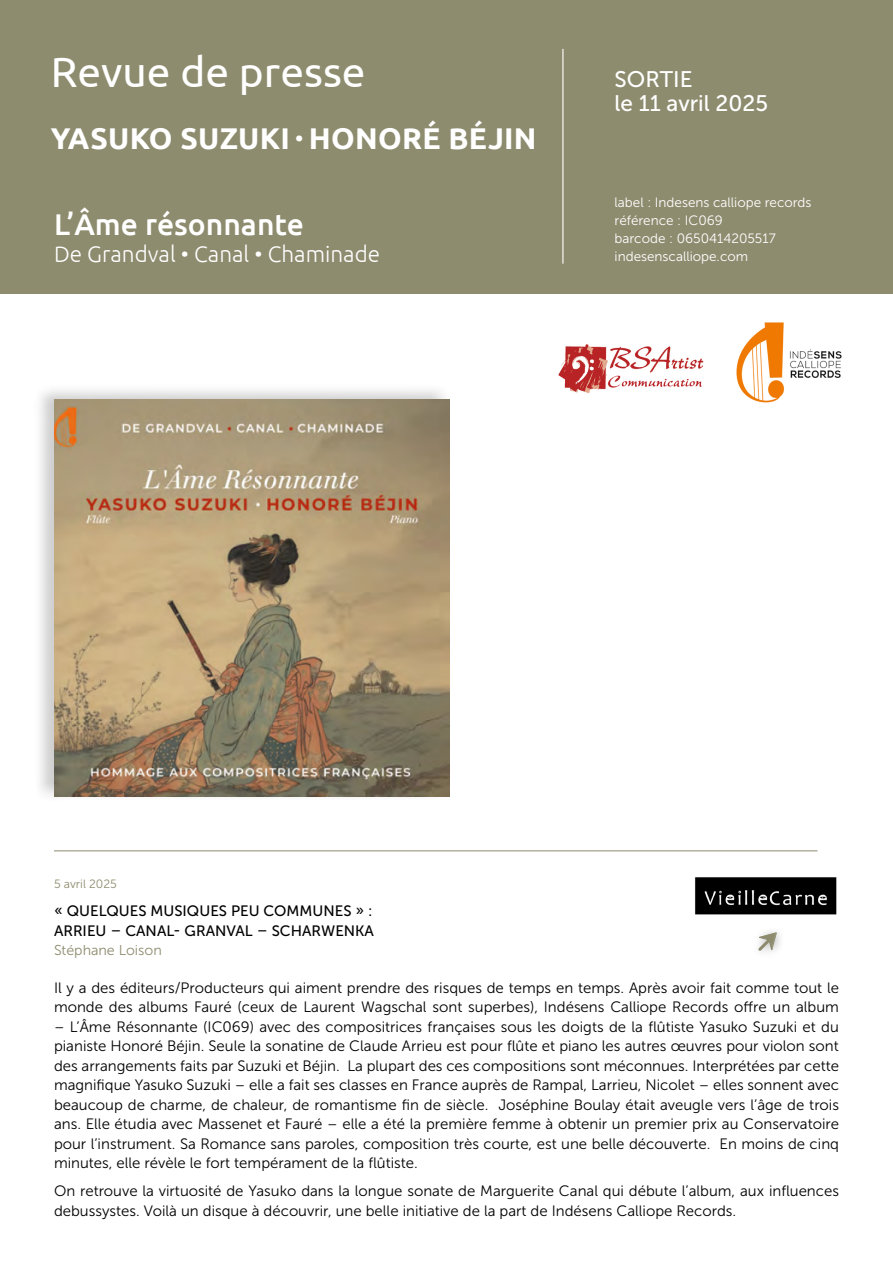
<style>
.page{position:relative;width:893px;height:1263px;background:#fff}
.page>*{position:absolute;margin:0;border:0;box-sizing:border-box;transform-origin:0 0}
.t1{font:42.45px "Ubuntu";color:#fff}
.t2{font:700 30px "Ubuntu";letter-spacing:.01em;color:#fff}
.t3{font:500 30px "Ubuntu";color:#fff}
.t4{font:300 22.5px "Ubuntu";color:#fff}
.t5{font:22.5px/24px "Museo Sans 500";color:#fff}
.t6{font:15px/19.5px "Museo Sans 300";color:#000}
.t7{font:15px/19.5px "Museo Sans 500";color:#000}
.t8{font:14.25px "Museo Sans 300";color:#8e8c6f}
.t9{font:13.5px/18px "Museo Sans 300";color:#fff}
.t10{font:12px "Museo Sans 300";color:#8e8c6f}
.s1{font-size:21px}
</style>
<div class="page">
<div style="left:33px;top:382px;width:420px;height:421px;background:#000;opacity:.2"></div>
<img style="left:54px;top:400px;width:396px;height:396px">
<hr style="left:54px;top:850px;width:763px;height:1px;background:#8e8c6f">
<div style="left:0;top:0;width:893px;height:293px;background:#8e8c6f"></div>
<img style="left:736px;top:322px;width:106px;height:81px">
<img style="left:558px;top:344px;width:146px;height:50px">
<hr style="left:562px;top:49px;width:1px;height:215px;background:#fff">
<img style="left:695px;top:877px;width:142px;height:38px">
<svg style="left:758px;top:931px;width:22px;height:21px"></svg>
<h1 class="t1" style="left:51px;top:46px;width:316px">Revue de presse</h1>
<h2 class="t2" style="left:51px;top:120px;width:487px">YASUKO SUZUKI <span class="s1">•</span> HONORÉ BÉJIN</h2>
<h2 class="t3" style="left:54px;top:205px;width:251px">L’Âme résonnante</h2>
<h3 class="t4" style="left:54px;top:240px;width:328px">De Grandval • Canal • Chaminade</h3>
<h3 class="t5" style="left:615px;top:67px;width:155px">SORTIE<br>le 11 avril 2025</h3>
<p class="t9" style="left:615px;top:193px;width:198px">label : Indesens calliope records référence : IC069<br>barcode : 0650414205517 indesenscalliope.com</p>
<p class="t10" style="left:54px;top:878px;width:64px">5 avril 2025</p>
<p class="t7" style="left:54px;top:901px;width:322px">« QUELQUES MUSIQUES PEU COMMUNES » :<br>ARRIEU – CANAL- GRANVAL – SCHARWENKA</p>
<p class="t8" style="left:54px;top:943px;width:109px">Stéphane Loison</p>
<p class="t6" style="left:54px;top:978px;width:787px">Il y a des éditeurs/Producteurs qui aiment prendre des risques de temps en temps. Après avoir fait comme tout le monde des albums Fauré (ceux de Laurent Wagschal sont superbes), Indésens Calliope Records offre un album</p>
<p class="t6" style="left:54px;top:1017px;width:787px;text-align:justify">– L’Âme Résonnante (IC069) avec des compositrices françaises sous les doigts de la flûtiste Yasuko Suzuki et du pianiste Honoré Béjin. Seule la sonatine de Claude Arrieu est pour flûte et piano les autres œuvres pour violon sont des arrangements faits par Suzuki et Béjin. La plupart des ces compositions sont méconnues. Interprétées par cette magnifique Yasuko Suzuki – elle a fait ses classes en France auprès de Rampal, Larrieu, Nicolet – elles sonnent avec beaucoup de charme, de chaleur, de romantisme fin de siècle. Joséphine Boulay était aveugle vers l’âge de trois ans. Elle étudia avec Massenet et Fauré – elle a été la première femme à obtenir un premier prix au Conservatoire pour l’instrument. Sa Romance sans paroles, composition très courte, est une belle découverte. En moins de cinq minutes, elle révèle le fort tempérament de la flûtiste.</p>
<p class="t6" style="left:54px;top:1181px;width:786px">On retrouve la virtuosité de Yasuko dans la longue sonate de Marguerite Canal qui débute l’album, aux influences debussystes. Voilà un disque à découvrir, une belle initiative de la part de Indésens Calliope Records.</p>
</div>
